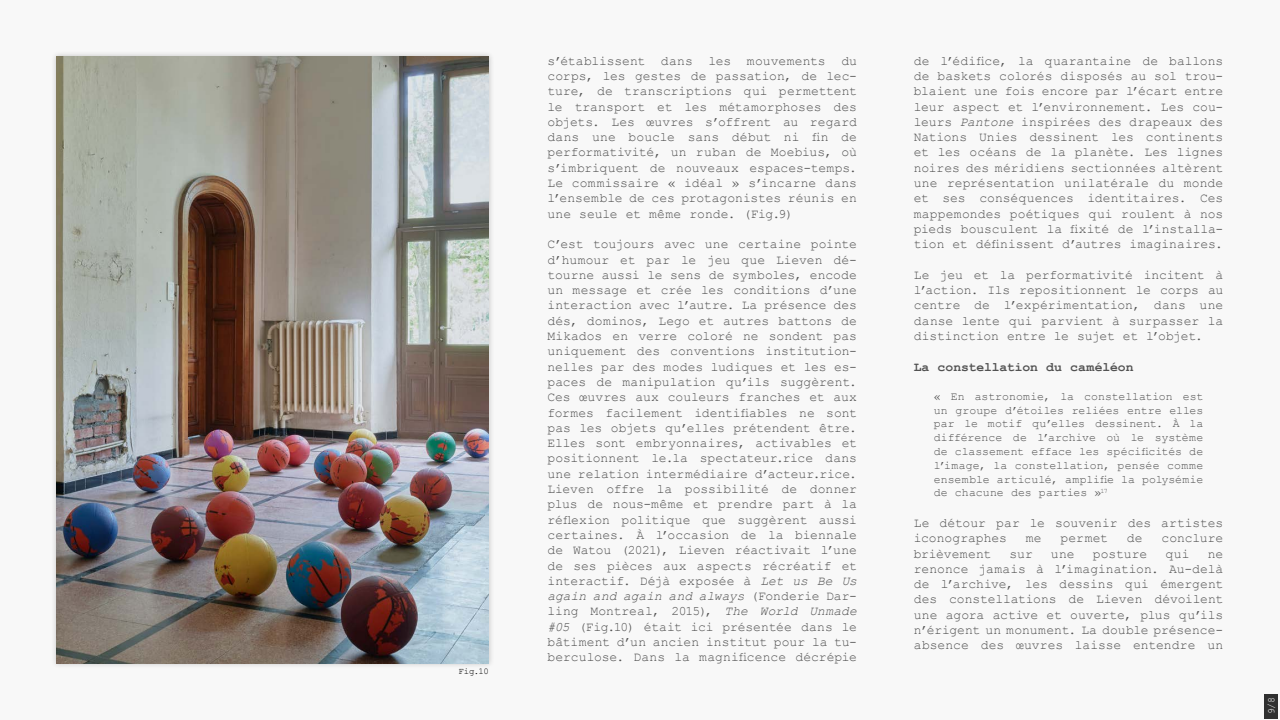
<style>
.page{position:relative;width:1280px;height:720px;background:#f8f8f8}
.page>*{position:absolute;margin:0;border:0;box-sizing:border-box;transform-origin:0 0}
.t1{font:13px/15.3px "Courier New";color:#525252;text-align:justify}
.t2{font:700 13px "Courier New";letter-spacing:.01em;color:#525252}
.t3{font:11.5px/13.8px "Courier New";letter-spacing:.005em;color:#525252;text-align:justify}
.t4{font:10px "Courier New";color:#fff}
.t5{font:9px "Courier New";color:#000}
.s1{font-style:italic}
</style>
<div class="page">
<div style="left:1265px;top:694px;width:13px;height:24px;background:#303030"></div>
<div style="left:51px;top:51px;width:443px;height:618px;background:#000;opacity:.2"></div>
<img style="left:57px;top:57px;width:432px;height:606px">
<p class="t5" style="left:459px;top:665px;width:32px">Fig.10</p>
<p class="t1" style="left:547px;top:52px;width:311px">s’établissent dans les mouvements du corps, les gestes de passation, de lec&shy;ture, de transcriptions qui permettent le transport et les métamorphoses des objets. Les œuvres s’offrent au regard dans une boucle sans début ni fin de performativité, un ruban de Moebius, où s’imbriquent de nouveaux espaces-temps.<br>Le commissaire « idéal » s’incarne dans l’ensemble de ces protagonistes réunis en une seule et même ronde. (Fig.9)</p>
<p class="t1" style="left:547px;top:236px;width:311px">C’est toujours avec une certaine pointe d’humour et par le jeu que Lieven dé&shy;tourne aussi le sens de symboles, encode un message et crée les conditions d’une interaction avec l’autre. La présence des dés, dominos, Lego et autres battons de Mikados en verre coloré ne sondent pas uniquement des conventions institution&shy;nelles par des modes ludiques et les es&shy;paces de manipulation qu’ils suggèrent.<br>Ces œuvres aux couleurs franches et aux formes facilement identifiables ne sont pas les objets qu’elles prétendent être.<br>Elles sont embryonnaires, activables et positionnent le.la spectateur.rice dans une relation intermédiaire d’acteur.rice.<br>Lieven offre la possibilité de donner plus de nous-même et prendre part à la réflexion politique que suggèrent aussi certaines. À l’occasion de la biennale de Watou (2021), Lieven réactivait l’une de ses pièces aux aspects récréatif et interactif. Déjà exposée à <span class="s1">Let us Be Us again and again and always</span> (Fonderie Dar&shy;ling Montreal, 2015), <span class="s1">The World Unmade #05</span> (Fig.10) était ici présentée dans le bâtiment d’un ancien institut pour la tu&shy;berculose. Dans la magnificence décrépie</p>
<p class="t1" style="left:914px;top:53px;width:311px">de l’édifice, la quarantaine de ballons de baskets colorés disposés au sol trou&shy;blaient une fois encore par l’écart entre leur aspect et l’environnement. Les cou&shy;leurs <span class="s1">Pantone</span> inspirées des drapeaux des Nations Unies dessinent les continents et les océans de la planète. Les lignes noires des méridiens sectionnées altèrent une représentation unilatérale du monde et ses conséquences identitaires. Ces mappemondes poétiques qui roulent à nos pieds bousculent la fixité de l’installa&shy;tion et définissent d’autres imaginaires.</p>
<p class="t1" style="left:914px;top:267px;width:311px">Le jeu et la performativité incitent à l’action. Ils repositionnent le corps au centre de l’expérimentation, dans une danse lente qui parvient à surpasser la distinction entre le sujet et l’objet.</p>
<p class="t2" style="left:914px;top:359px;width:221px">La constellation du caméléon</p>
<p class="t3" style="left:934px;top:389px;width:271px">« En astronomie, la constellation est un groupe d’étoiles reliées entre elles par le motif qu’elles dessinent. À la différence de l’archive où le système de classement efface les spécificités de l’image, la constellation, pensée comme ensemble articulé, amplifie la polysémie de chacune des parties »<sup>17</sup></p>
<p class="t1" style="left:914px;top:515px;width:311px">Le détour par le souvenir des artistes iconographes</p>
<p class="t1" style="left:1026px;top:530px;width:17px">me</p>
<p class="t1" style="left:1061px;top:530px;width:49px">permet</p>
<p class="t1" style="left:1127px;top:530px;width:17px">de</p>
<p class="t1" style="left:1161px;top:530px;width:63px">conclure</p>
<p class="t1" style="left:914px;top:545px;width:79px">brièvement</p>
<p class="t1" style="left:1009px;top:545px;width:25px">sur</p>
<p class="t1" style="left:1051px;top:545px;width:25px">une</p>
<p class="t1" style="left:1093px;top:545px;width:56px">posture</p>
<p class="t1" style="left:1165px;top:545px;width:26px">qui</p>
<p class="t1" style="left:914px;top:545px;width:311px;text-indent:294px">ne renonce jamais à l’imagination. Au-delà de l’archive, les dessins qui émergent des constellations de Lieven dévoilent une agora active et ouverte, plus qu’ils n’érigent un monument. La double présence&shy;absence des œuvres laisse entendre un</p>
<p class="t4" style="left:1265px;top:714px;width:18px;rotate:-90deg">9/8</p>
</div>
